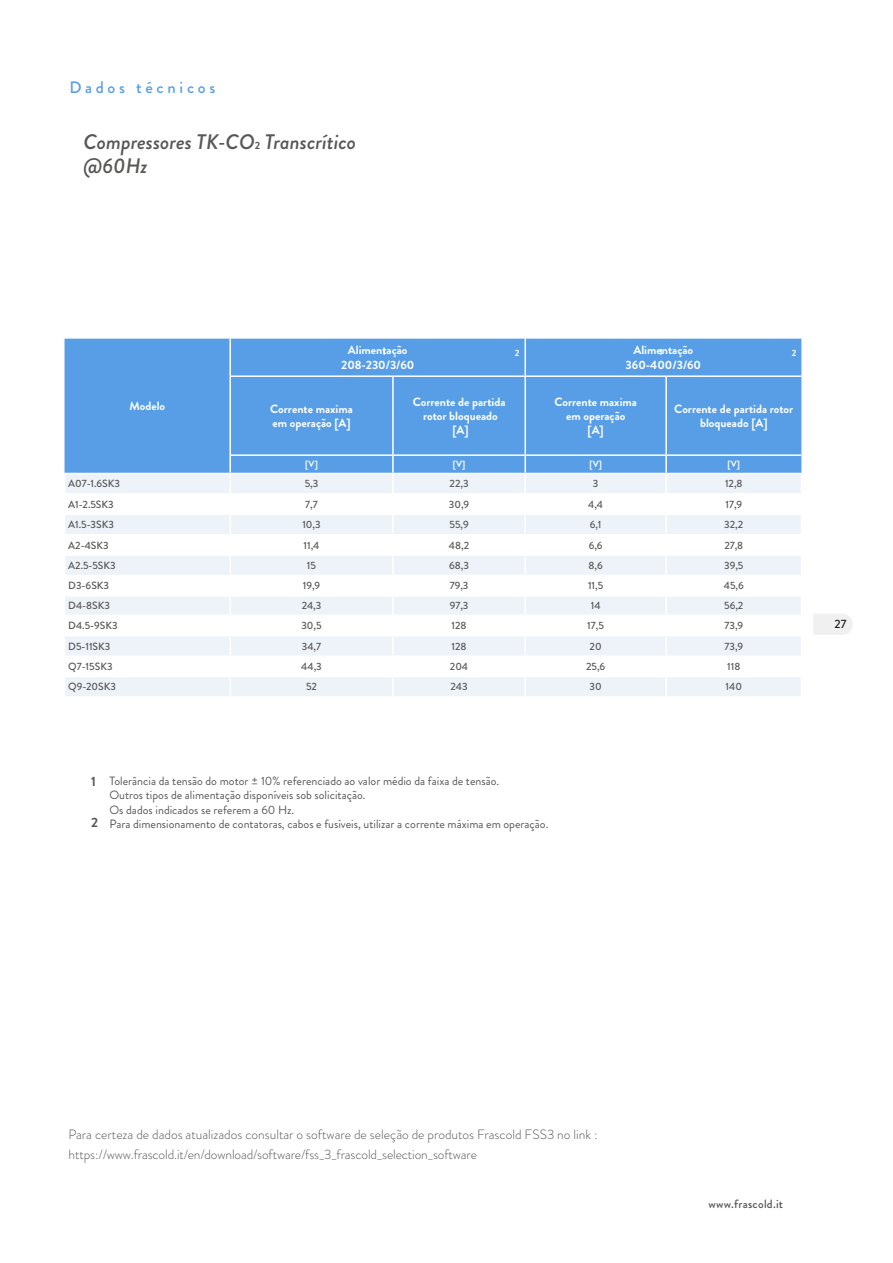
<style>
.page{position:relative;width:893px;height:1263px;background:#fff}
.page>*{position:absolute;margin:0;border:0;box-sizing:border-box;transform-origin:0 0}
.t1{font:italic 500 21px/24px "Brandon Grotesque";color:#575756}
.t2{font:500 16.5px "Brandon Grotesque";letter-spacing:.225em;color:#589ee6}
.t3{font:300 13.5px/19.8px "Brandon Grotesque";color:#575756}
.t4{font:700 13.5px "Brandon Grotesque";color:#575756}
.t5{font:12px/14.4px "Brandon Grotesque";color:#575756}
.t6{font:700 12px/14.4px "Brandon Grotesque";color:#fff;text-align:center}
.t7{font:500 12px "Brandon Grotesque";letter-spacing:.02em;color:#575756}
.t8{font:500 12px "Brandon Grotesque";color:#1d1d1b}
.t9{font:500 10.5px "Brandon Grotesque";color:#575756}
.t10{font:700 9px "Brandon Grotesque";color:#fff}
.s1{font-weight:700;font-style:normal;font-size:10.5px}
</style>
<div class="page">
<svg style="left:813px;top:614px;width:40px;height:21px"></svg>
<div style="left:65px;top:339px;width:736px;height:134px;background:#589ee6"></div>
<svg style="left:65px;top:474px;width:736px;height:60px;fill:#eef2f9"></svg>
<svg style="left:65px;top:556px;width:736px;height:140px;fill:#eef2f9"></svg>
<hr style="left:229px;top:339px;width:2px;height:37px;background:#fff">
<hr style="left:524px;top:339px;width:2px;height:36px;background:#fff">
<hr style="left:229px;top:376px;width:2px;height:79px;background:#fff">
<hr style="left:392px;top:377px;width:2px;height:77px;background:#fff">
<hr style="left:524px;top:377px;width:2px;height:77px;background:#fff">
<hr style="left:665px;top:377px;width:2px;height:77px;background:#fff">
<hr style="left:231px;top:375px;width:162px;height:2px;background:#fff">
<hr style="left:393px;top:375px;width:132px;height:2px;background:#fff">
<hr style="left:525px;top:375px;width:141px;height:2px;background:#fff">
<hr style="left:666px;top:375px;width:135px;height:2px;background:#fff">
<hr style="left:231px;top:454px;width:162px;height:2px;background:#fff">
<hr style="left:393px;top:454px;width:132px;height:2px;background:#fff">
<hr style="left:525px;top:454px;width:141px;height:2px;background:#fff">
<hr style="left:666px;top:454px;width:135px;height:2px;background:#fff">
<hr style="left:64px;top:493px;width:166px;height:2px;background:#fff">
<hr style="left:230px;top:493px;width:163px;height:2px;background:#fff">
<hr style="left:393px;top:493px;width:132px;height:2px;background:#fff">
<hr style="left:525px;top:493px;width:141px;height:2px;background:#fff">
<hr style="left:666px;top:493px;width:135px;height:2px;background:#fff">
<hr style="left:64px;top:513px;width:166px;height:2px;background:#fff">
<hr style="left:230px;top:513px;width:163px;height:2px;background:#fff">
<hr style="left:393px;top:513px;width:132px;height:2px;background:#fff">
<hr style="left:525px;top:513px;width:141px;height:2px;background:#fff">
<hr style="left:666px;top:513px;width:135px;height:2px;background:#fff">
<hr style="left:64px;top:575px;width:166px;height:1px;background:#fff">
<hr style="left:230px;top:575px;width:163px;height:1px;background:#fff">
<hr style="left:393px;top:575px;width:132px;height:1px;background:#fff">
<hr style="left:525px;top:575px;width:141px;height:1px;background:#fff">
<hr style="left:666px;top:575px;width:135px;height:1px;background:#fff">
<hr style="left:64px;top:595px;width:166px;height:2px;background:#fff">
<hr style="left:230px;top:595px;width:163px;height:2px;background:#fff">
<hr style="left:393px;top:595px;width:132px;height:2px;background:#fff">
<hr style="left:525px;top:595px;width:141px;height:2px;background:#fff">
<hr style="left:666px;top:595px;width:135px;height:2px;background:#fff">
<hr style="left:64px;top:615px;width:166px;height:1px;background:#fff">
<hr style="left:230px;top:615px;width:163px;height:1px;background:#fff">
<hr style="left:393px;top:615px;width:132px;height:1px;background:#fff">
<hr style="left:525px;top:615px;width:141px;height:1px;background:#fff">
<hr style="left:666px;top:615px;width:135px;height:1px;background:#fff">
<hr style="left:64px;top:635px;width:166px;height:1px;background:#fff">
<hr style="left:230px;top:635px;width:163px;height:1px;background:#fff">
<hr style="left:393px;top:635px;width:132px;height:1px;background:#fff">
<hr style="left:525px;top:635px;width:141px;height:1px;background:#fff">
<hr style="left:666px;top:635px;width:135px;height:1px;background:#fff">
<hr style="left:64px;top:655px;width:166px;height:2px;background:#fff">
<hr style="left:230px;top:655px;width:163px;height:2px;background:#fff">
<hr style="left:393px;top:655px;width:132px;height:2px;background:#fff">
<hr style="left:525px;top:655px;width:141px;height:2px;background:#fff">
<hr style="left:666px;top:655px;width:135px;height:2px;background:#fff">
<hr style="left:64px;top:676px;width:166px;height:1px;background:#fff">
<hr style="left:230px;top:676px;width:163px;height:1px;background:#fff">
<hr style="left:393px;top:676px;width:132px;height:1px;background:#fff">
<hr style="left:525px;top:676px;width:141px;height:1px;background:#fff">
<hr style="left:666px;top:676px;width:135px;height:1px;background:#fff">
<svg style="left:229px;top:455px;width:2px;height:241px"></svg>
<svg style="left:392px;top:456px;width:2px;height:240px"></svg>
<svg style="left:524px;top:456px;width:2px;height:240px"></svg>
<svg style="left:665px;top:456px;width:2px;height:240px"></svg>
<h2 class="t2" style="left:69px;top:76px;width:147px">Dados técnicos</h2>
<h1 class="t1" style="left:84px;top:130px;width:274px">Compressores TK-CO<span class="s1">2</span> Transcrítico @60Hz</h1>
<p class="t6" style="left:129px;top:399px;width:37px">Modelo</p>
<p class="t6" style="left:341px;top:343px;width:75px">Alimentação<br>208-230/3/60</p>
<p class="t6" style="left:626px;top:343px;width:77px">Alimentação<br>360-400/3/60</p>
<p class="t6" style="left:270px;top:401px;width:84px;text-align:left">Corrente maxima em operação [A]</p>
<p class="t6" style="left:413px;top:394px;width:94px">Corrente de partida rotor bloqueado [A]</p>
<p class="t6" style="left:554px;top:394px;width:84px">Corrente maxima em operação<br>[A]</p>
<p class="t6" style="left:674px;top:401px;width:120px">Corrente de partida rotor bloqueado [A]</p>
<p class="t10" style="left:305px;top:458px;width:14px">[V]</p>
<p class="t10" style="left:453px;top:458px;width:14px">[V]</p>
<p class="t10" style="left:589px;top:458px;width:14px">[V]</p>
<p class="t10" style="left:727px;top:458px;width:14px">[V]</p>
<p class="t10" style="left:382px;top:346px;width:5px">1</p>
<p class="t10" style="left:515px;top:347px;width:6px">2</p>
<p class="t10" style="left:659px;top:346px;width:5px">1</p>
<p class="t10" style="left:792px;top:347px;width:6px">2</p>
<p class="t9" style="left:68px;top:476px;width:53px">A07-1.6SK3</p>
<p class="t9" style="left:305px;top:476px;width:15px">5,3</p>
<p class="t9" style="left:450px;top:476px;width:20px">22,3</p>
<p class="t9" style="left:593px;top:476px;width:7px">3</p>
<p class="t9" style="left:725px;top:476px;width:19px">12,8</p>
<p class="t9" style="left:68px;top:497px;width:47px">A1-2.5SK3</p>
<p class="t9" style="left:305px;top:497px;width:12px">7,7</p>
<p class="t9" style="left:449px;top:497px;width:22px">30,9</p>
<p class="t9" style="left:588px;top:497px;width:16px">4,4</p>
<p class="t9" style="left:725px;top:497px;width:18px">17,9</p>
<p class="t9" style="left:68px;top:517px;width:47px">A1.5-3SK3</p>
<p class="t9" style="left:302px;top:517px;width:20px">10,3</p>
<p class="t9" style="left:449px;top:517px;width:21px">55,9</p>
<p class="t9" style="left:590px;top:517px;width:13px">6,1</p>
<p class="t9" style="left:724px;top:517px;width:20px">32,2</p>
<p class="t9" style="left:68px;top:538px;width:42px">A2-4SK3</p>
<p class="t9" style="left:304px;top:538px;width:17px">11,4</p>
<p class="t9" style="left:449px;top:538px;width:22px">48,2</p>
<p class="t9" style="left:589px;top:538px;width:15px">6,6</p>
<p class="t9" style="left:724px;top:538px;width:20px">27,8</p>
<p class="t9" style="left:68px;top:558px;width:49px">A2.5-5SK3</p>
<p class="t9" style="left:307px;top:558px;width:11px">15</p>
<p class="t9" style="left:449px;top:558px;width:21px">68,3</p>
<p class="t9" style="left:589px;top:558px;width:16px">8,6</p>
<p class="t9" style="left:724px;top:558px;width:21px">39,5</p>
<p class="t9" style="left:68px;top:578px;width:42px">D3-6SK3</p>
<p class="t9" style="left:303px;top:578px;width:19px">19,9</p>
<p class="t9" style="left:450px;top:578px;width:20px">79,3</p>
<p class="t9" style="left:588px;top:578px;width:17px">11,5</p>
<p class="t9" style="left:724px;top:578px;width:21px">45,6</p>
<p class="t9" style="left:68px;top:598px;width:43px">D4-8SK3</p>
<p class="t9" style="left:302px;top:598px;width:21px">24,3</p>
<p class="t9" style="left:450px;top:598px;width:20px">97,3</p>
<p class="t9" style="left:591px;top:598px;width:11px">14</p>
<p class="t9" style="left:724px;top:598px;width:21px">56,2</p>
<p class="t9" style="left:68px;top:618px;width:51px">D4.5-9SK3</p>
<p class="t9" style="left:301px;top:618px;width:22px">30,5</p>
<p class="t9" style="left:452px;top:618px;width:17px">128</p>
<p class="t9" style="left:587px;top:618px;width:18px">17,5</p>
<p class="t9" style="left:724px;top:618px;width:20px">73,9</p>
<p class="t9" style="left:68px;top:639px;width:44px">D5-11SK3</p>
<p class="t9" style="left:302px;top:639px;width:19px">34,7</p>
<p class="t9" style="left:452px;top:639px;width:17px">128</p>
<p class="t9" style="left:590px;top:639px;width:14px">20</p>
<p class="t9" style="left:724px;top:639px;width:20px">73,9</p>
<p class="t9" style="left:68px;top:659px;width:46px">Q7-15SK3</p>
<p class="t9" style="left:301px;top:659px;width:22px">44,3</p>
<p class="t9" style="left:450px;top:659px;width:20px">204</p>
<p class="t9" style="left:586px;top:659px;width:21px">25,6</p>
<p class="t9" style="left:727px;top:659px;width:15px">118</p>
<p class="t9" style="left:68px;top:679px;width:49px">Q9-20SK3</p>
<p class="t9" style="left:306px;top:679px;width:13px">52</p>
<p class="t9" style="left:450px;top:679px;width:19px">243</p>
<p class="t9" style="left:590px;top:679px;width:14px">30</p>
<p class="t9" style="left:725px;top:679px;width:18px">140</p>
<p class="t4" style="left:91px;top:772px;width:6px">1</p>
<p class="t4" style="left:91px;top:813px;width:8px">2</p>
<p class="t5" style="left:110px;top:774px;width:440px">Tolerância da tensão do motor ± 10% referenciado ao valor médio da faixa de tensão.<br>Outros tipos de alimentação disponíveis sob solicitação.<br>Os dados indicados se referem a 60 Hz.<br>Para dimensionamento de contatoras, cabos e fusíveis, utilizar a corrente máxima em operação.</p>
<p class="t8" style="left:834px;top:615px;width:12px">27</p>
<p class="t3" style="left:69px;top:1124px;width:531px">Para certeza de dados atualizados consultar o software de seleção de produtos Frascold FSS3 no link : https://www.frascold.it/en/download/software/fss_3_frascold_selection_software</p>
<p class="t7" style="left:709px;top:1195px;width:76px">www.frascold.it</p>
</div>
